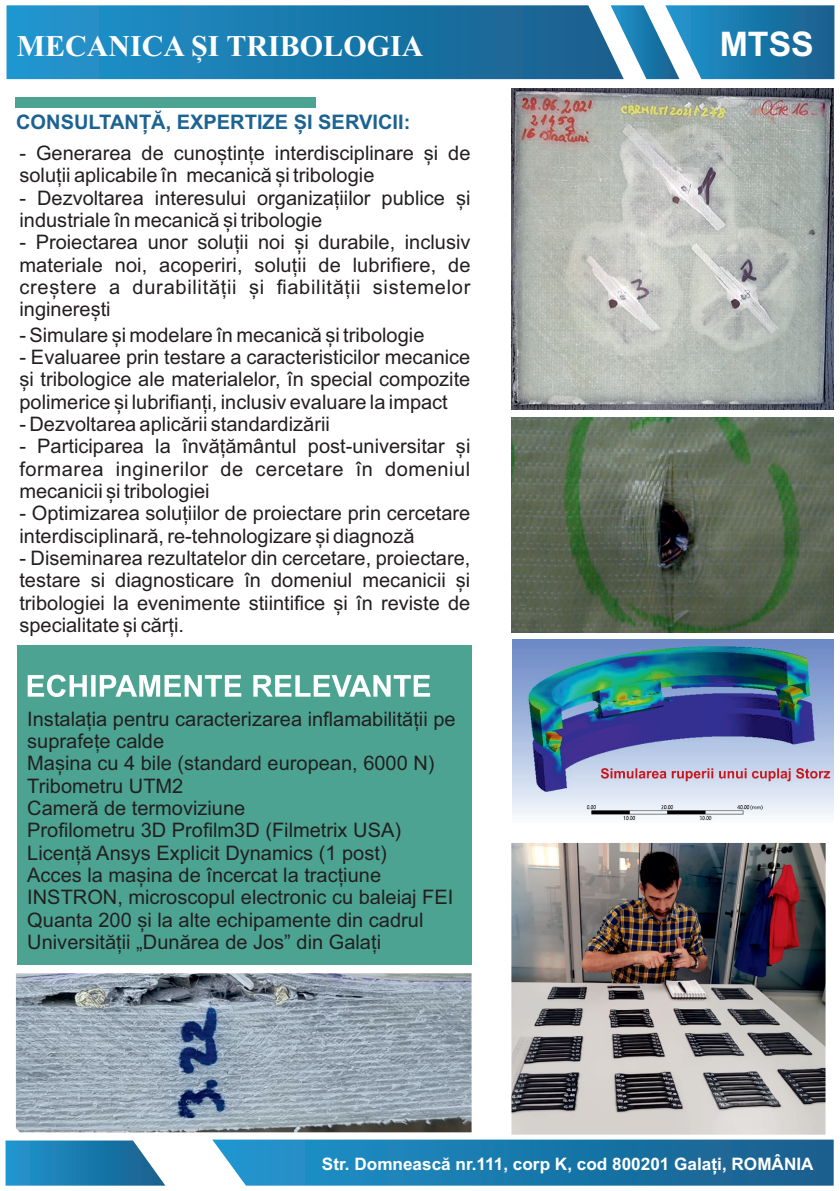
<style>
.page{position:relative;width:840px;height:1191px;background:#fff}
.page>*{position:absolute;margin:0;border:0;box-sizing:border-box;transform-origin:0 0}
.t1{font:700 33.8px "Arial";color:#fff}
.t2{font:700 30px "Times New Roman";color:#fff}
.t3{font:20px/22.4px "Arial";color:#231f20}
.t4{font:700 20px "Arial";color:#1c6392}
.t5{font:700 17.2px "Arial";color:#fff}
</style>
<div class="page">
<div style="left:15px;top:97px;width:300px;height:10px;background:#4ca391"></div>
<svg style="left:7px;top:5px;width:603px;height:74px;background:#1e7caf"></svg>
<svg style="left:610px;top:5px;width:224px;height:74px"></svg>
<div style="left:17px;top:645px;width:455px;height:319px;background:#4ca391"></div>
<svg style="left:28px;top:674px;width:402px;height:23px"></svg>
<svg style="left:212px;top:1139px;width:621px;height:46px;background:#247eaf"></svg>
<svg style="left:6px;top:1140px;width:159px;height:45px;background:#348bb9"></svg>
<img style="left:16px;top:973px;width:455px;height:159px">
<img style="left:511px;top:89px;width:321px;height:320px">
<img style="left:511px;top:417px;width:321px;height:215px">
<img style="left:512px;top:640px;width:320px;height:181px">
<img style="left:511px;top:843px;width:314px;height:291px">
<h2 class="t2" style="left:17px;top:36px;width:408px">MECANICA ȘI TRIBOLOGIA</h2>
<h1 class="t1" style="left:719px;top:31px;width:96px">MTSS</h1>
<p class="t4" style="left:16px;top:115px;width:395px">CONSULTANȚĂ, EXPERTIZE ȘI SERVICII:</p>
<p class="t3" style="left:19px;top:144px;width:452px">- Generarea de cunoștințe interdisciplinare și de soluții aplicabile în mecanică și tribologie</p>
<p class="t3" style="left:19px;top:188px;width:452px">- Dezvoltarea interesului organizațiilor publice și industriale în mecanică și tribologie</p>
<p class="t3" style="left:19px;top:233px;width:452px;text-align:justify">- Proiectarea unor soluții noi și durabile, inclusiv materiale noi, acoperiri, soluții de lubrifiere, de creștere a durabilității și fiabilității sistemelor inginerești</p>
<p class="t3" style="left:19px;top:325px;width:406px">- Simulare și modelare în mecanică și tribologie</p>
<p class="t3" style="left:19px;top:347px;width:452px;text-align:justify">- Evaluaree prin testare a caracteristicilor mecanice și tribologice ale materialelor, în special compozite polimerice și lubrifianți, inclusiv evaluare la impact</p>
<p class="t3" style="left:19px;top:414px;width:312px">- Dezvoltarea aplicării standardizării</p>
<p class="t3" style="left:19px;top:437px;width:452px;text-align:justify">- Participarea la învățământul post-universitar și formarea inginerilor de cercetare în domeniul mecanicii și tribologiei</p>
<p class="t3" style="left:19px;top:504px;width:452px">- Optimizarea soluțiilor de proiectare prin cercetare interdisciplinară, re-tehnologizare și diagnoză</p>
<p class="t3" style="left:19px;top:549px;width:452px;text-align:justify">- Diseminarea rezultatelor din cercetare, proiectare, testare si diagnosticare în domeniul mecanicii și tribologiei la evenimente stiintifice și în reviste de specialitate și cărți.</p>
<p class="t3" style="left:27px;top:709px;width:429px">Instalația pentru caracterizarea inflamabilității pe suprafețe calde<br>Mașina cu 4 bile (standard european, 6000 N)<br>Tribometru UTM2<br>Cameră de termoviziune<br>Profilometru 3D Profilm3D (Filmetrix USA)<br>Licență Ansys Explicit Dynamics (1 post)<br>Acces la mașina de încercat la tracțiune INSTRON, microscopul electronic cu baleiaj FEI Quanta 200 și la alte echipamente din cadrul Universității „Dunărea de Jos” din Galați</p>
<p class="t5" style="left:322px;top:1157px;width:493px">Str. Domnească nr.111, corp K, cod 800201 Galați, ROMÂNIA</p>
</div>
